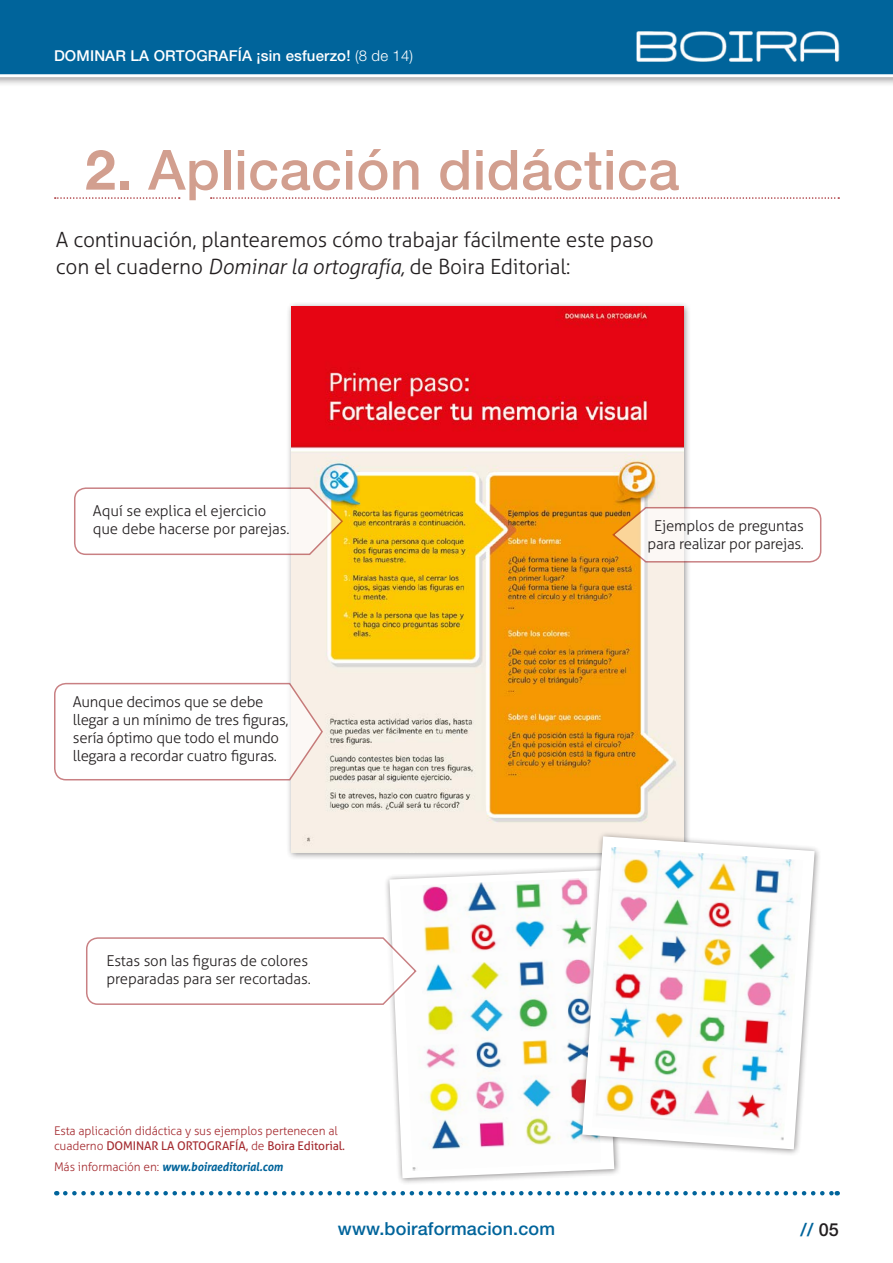
<style>
.page{position:relative;width:893px;height:1263px;background:#fff}
.page>*{position:absolute;margin:0;border:0;box-sizing:border-box;transform-origin:0 0}
.t1{font:500 55.5px "Helvetica Neue LT Std";letter-spacing:.01em;color:#d29f8f}
.t2{font:300 21px/27px "Aller";letter-spacing:-.01em;color:#231f20}
.t3{font:500 18px "Helvetica Neue LT Std";letter-spacing:.01em;color:#00649b}
.t4{font:300 15px/18px "Aller";letter-spacing:-.02em;color:#231f20}
.t5{font:500 15px "Helvetica Neue LT Std";letter-spacing:.01em;color:#fff}
.t6{font:300 12px/15px "Aller";letter-spacing:-.01em;color:#a52c31}
.t7{font:italic 700 12px "Aller";letter-spacing:-.01em;color:#00649b;scale:.92 1}
.s1{font-weight:300}
.s2{font-weight:700}
.s3{font-style:italic}
.s4{font-weight:400}
.s5{font-weight:300;font-style:normal;color:#a52c31}
.s6{color:#231f20}
</style>
<div class="page">
<div style="left:0;top:0;width:893px;height:87px;background:#231f20;opacity:.5"></div>
<div style="left:0;top:0;width:893px;height:77px;background:#00649b"></div>
<img style="left:621px;top:19px;width:231px;height:56px">
<svg style="left:65px;top:1191px;width:773px;height:4px"></svg>
<svg style="left:55px;top:197px;width:125px;height:2px"></svg>
<svg style="left:211px;top:197px;width:628px;height:2px"></svg>
<div style="left:286px;top:301px;width:406px;height:559px;background:#231f20;opacity:.5"></div>
<img style="left:291px;top:306px;width:392px;height:546px">
<div style="left:384px;top:865px;width:237px;height:320px;background:#231f20;opacity:.5"></div>
<svg style="left:389px;top:870px;width:225px;height:308px"></svg>
<img style="left:400px;top:878px;width:201px;height:293px">
<div style="left:577px;top:831px;width:245px;height:325px;background:#231f20;opacity:.5"></div>
<svg style="left:582px;top:836px;width:233px;height:313px"></svg>
<img style="left:592px;top:847px;width:211px;height:293px">
<svg style="left:74px;top:487px;width:270px;height:69px"></svg>
<svg style="left:54px;top:682px;width:270px;height:99px"></svg>
<svg style="left:611px;top:506px;width:211px;height:57px"></svg>
<svg style="left:86px;top:936px;width:332px;height:70px"></svg>
<p class="t5" style="left:54px;top:47px;width:361px">DOMINAR LA ORTOGRAFÍA ¡sin esfuerzo! <span class="s1">(8 de 14)</span></p>
<p class="t1" style="left:85px;top:137px;width:596px"><span class="s2">2.</span> Aplicación didáctica</p>
<p class="t2" style="left:56px;top:226px;width:599px">A continuación, plantearemos cómo trabajar fácilmente este paso con el cuaderno <span class="s3">Dominar la ortografía,</span> de Boira Editorial:</p>
<p class="t4" style="left:93px;top:502px;width:198px">Aquí se explica el ejercicio que debe hacerse por parejas.</p>
<p class="t4" style="left:73px;top:692px;width:217px">Aunque decimos que se debe llegar a un mínimo de tres figuras, sería óptimo que todo el mundo llegara a recordar cuatro figuras.</p>
<p class="t4" style="left:106px;top:951px;width:206px">Estas son las figuras de colores preparadas para ser recortadas.</p>
<p class="t6" style="left:54px;top:1123px;width:293px">Esta aplicación didáctica y sus ejemplos pertenecen al cuaderno <span class="s4">DOMINAR LA ORTOGRAFÍA,</span> de <span class="s4">Boira Editorial.</span></p>
<p class="t7" style="left:54px;top:1159px;width:250px"><span class="s5">Más información en:</span> www.boiraeditorial.com</p>
<p class="t4" style="left:647px;top:517px;width:158px;text-align:center">Ejemplos de preguntas para realizar por parejas.</p>
<p class="t3" style="left:338px;top:1218px;width:219px">www.boiraformacion.com</p>
<p class="t3" style="left:801px;top:1218px;width:40px">// <span class="s6">05</span></p>
</div>
